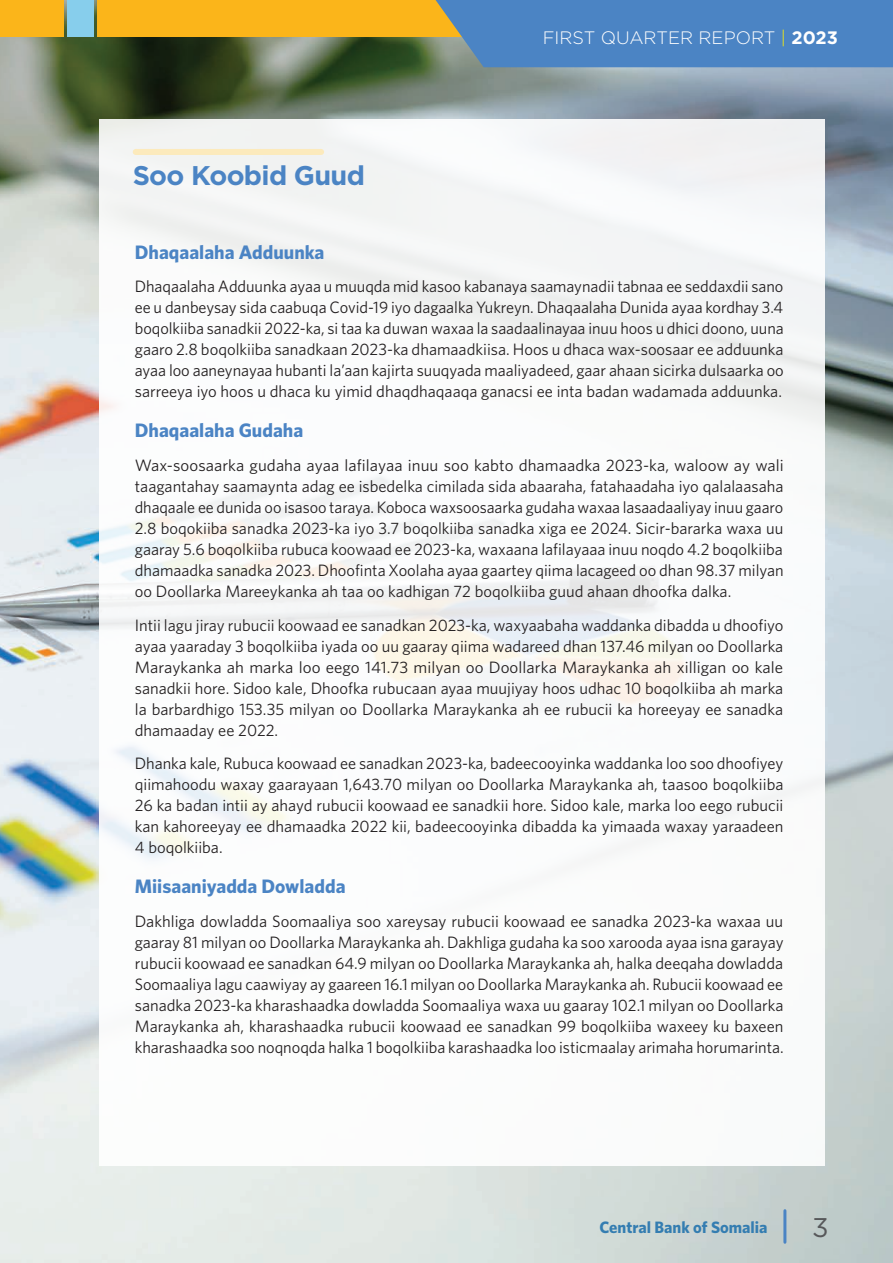
<style>
.page{position:relative;width:893px;height:1263px;background:#fff}
.page>*{position:absolute;margin:0;border:0;box-sizing:border-box;transform-origin:0 0}
.t1{font:700 27px "Gotham";letter-spacing:-.025em;color:#4b84c4}
.t2{font:27px "Gotham";color:#57585a}
.t3{font:700 19.5px "Whitney HTF";color:#4b84c4}
.t4{font:300 18px "Gotham";color:#fff}
.t5{font:16.5px/21px "Whitney HTF";color:#231f20;text-align:justify}
.t6{font:700 16.5px "Whitney HTF";color:#347db1}
.s1{color:#fff101}
.s2{font-weight:700}
</style>
<div class="page">
<img style="left:0;top:0;width:893px;height:1263px">
<div style="left:97px;top:0;width:413px;height:36px;background:#fbb51a"></div>
<div style="left:0;top:0;width:63px;height:36px;background:#fbb51a"></div>
<div style="left:67px;top:0;width:27px;height:36px;background:#87ceec"></div>
<svg style="left:427px;top:0;width:466px;height:67px;background:#5286bc"></svg>
<hr style="left:783px;top:1211px;width:3px;height:31px;background:#4b84c4">
<div style="left:100px;top:119px;width:725px;height:1046px;background:#fff"></div>
<div style="left:136px;top:149px;width:184px;height:6px;background:#fceabc"></div>
<h1 class="t1" style="left:133px;top:157px;width:234px">Soo Koobid Guud</h1>
<p class="t4" style="left:543px;top:26px;width:297px">FIRST QUARTER REPORT <span class="s1">|</span> <span class="s2">2023</span></p>
<p class="t3" style="left:135px;top:240px;width:191px">Dhaqaalaha Adduunka</p>
<p class="t5" style="left:135px;top:276px;width:650px">Dhaqaalaha Adduunka ayaa u muuqda mid kasoo kabanaya saamaynadii tabnaa ee seddaxdii sano ee u danbeysay sida caabuqa Covid-19 iyo dagaalka Yukreyn. Dhaqaalaha Dunida ayaa kordhay 3.4 boqolkiiba sanadkii 2022-ka, si taa ka duwan waxaa la saadaalinayaa inuu hoos u dhici doono, uuna gaaro 2.8 boqolkiiba sanadkaan 2023-ka dhamaadkiisa. Hoos u dhaca wax-soosaar ee adduunka ayaa loo aaneynayaa hubanti la’aan kajirta suuqyada maaliyadeed, gaar ahaan sicirka dulsaarka oo sarreeya iyo hoos u dhaca ku yimid dhaqdhaqaaqa ganacsi ee inta badan wadamada adduunka.</p>
<p class="t3" style="left:135px;top:418px;width:170px">Dhaqaalaha Gudaha</p>
<p class="t5" style="left:135px;top:454px;width:650px">Wax-soosaarka gudaha ayaa lafilayaa inuu soo kabto dhamaadka 2023-ka, waloow ay wali taagantahay saamaynta adag ee isbedelka cimilada sida abaaraha, fatahaadaha iyo qalalaasaha dhaqaale ee dunida oo isasoo taraya. Koboca waxsoosaarka gudaha waxaa lasaadaaliyay inuu gaaro 2.8 boqokiiba sanadka 2023-ka iyo 3.7 boqolkiiba sanadka xiga ee 2024. Sicir-bararka waxa uu gaaray 5.6 boqolkiiba rubuca koowaad ee 2023-ka, waxaana lafilayaaa inuu noqdo 4.2 boqolkiiba dhamaadka sanadka 2023. Dhoofinta Xoolaha ayaa gaartey qiima lacageed oo dhan 98.37 milyan oo Doollarka Mareeykanka ah taa oo kadhigan 72 boqolkiiba guud ahaan dhoofka dalka.</p>
<p class="t5" style="left:135px;top:614px;width:650px">Intii lagu jiray rubucii koowaad ee sanadkan 2023-ka, waxyaabaha waddanka dibadda u dhoofiyo ayaa yaaraday 3 boqolkiiba iyada oo uu gaaray qiima wadareed dhan 137.46 milyan oo Doollarka Maraykanka ah marka loo eego 141.73 milyan oo Doollarka Maraykanka ah xilligan oo kale sanadkii hore. Sidoo kale, Dhoofka rubucaan ayaa muujiyay hoos udhac 10 boqolkiiba ah marka la barbardhigo 153.35 milyan oo Doollarka Maraykanka ah ee rubucii ka horeeyay ee sanadka dhamaaday ee 2022.</p>
<p class="t5" style="left:135px;top:753px;width:650px">Dhanka kale, Rubuca koowaad ee sanadkan 2023-ka, badeecooyinka waddanka loo soo dhoofiyey qiimahoodu waxay gaarayaan 1,643.70 milyan oo Doollarka Maraykanka ah, taasoo boqolkiiba 26 ka badan intii ay ahayd rubucii koowaad ee sanadkii hore. Sidoo kale, marka loo eego rubucii kan kahoreeyay ee dhamaadka 2022 kii, badeecooyinka dibadda ka yimaada waxay yaraadeen 4 boqolkiiba.</p>
<p class="t3" style="left:135px;top:874px;width:212px">Miisaaniyadda Dowladda</p>
<p class="t5" style="left:135px;top:910px;width:650px">Dakhliga dowladda Soomaaliya soo xareysay rubucii koowaad ee sanadka 2023-ka waxaa uu gaaray 81 milyan oo Doollarka Maraykanka ah. Dakhliga gudaha ka soo xarooda ayaa isna garayay rubucii koowaad ee sanadkan 64.9 milyan oo Doollarka Maraykanka ah, halka deeqaha dowladda Soomaaliya lagu caawiyay ay gaareen 16.1 milyan oo Doollarka Maraykanka ah. Rubucii koowaad ee sanadka 2023-ka kharashaadka dowladda Soomaaliya waxa uu gaaray 102.1 milyan oo Doollarka Maraykanka ah, kharashaadka rubucii koowaad ee sanadkan 99 boqolkiiba waxeey ku baxeen kharashaadka soo noqnoqda halka 1 boqolkiiba karashaadka loo isticmaalay arimaha horumarinta.</p>
<p class="t6" style="left:600px;top:1217px;width:169px">Central Bank of Somalia</p>
<h1 class="t2" style="left:812px;top:1210px;width:18px">3</h1>
</div>
